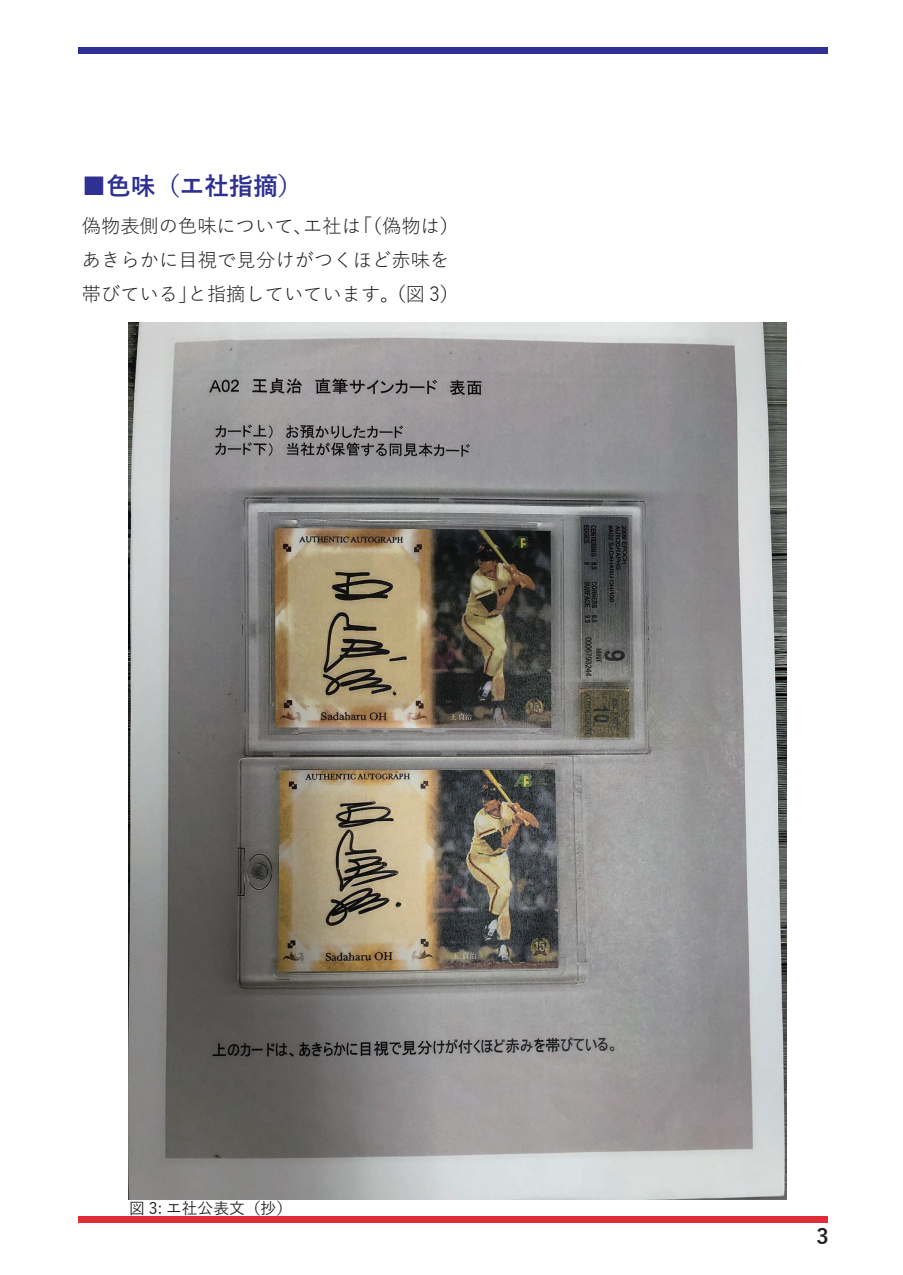
<style>
.page{position:relative;width:903px;height:1275px;background:#fff}
.page>*{position:absolute;margin:0;border:0;box-sizing:border-box;transform-origin:0 0}
.t1{font:700 24.5px "Yu Gothic";color:#2e3092}
.t2{font:700 21px "Yu Gothic";color:#231f20}
.t3{font:19.25px/33.6px "Yu Gothic";color:#231f20}
.t4{font:500 15.75px "Yu Gothic";color:#231f20}
</style>
<div class="page">
<div style="left:78px;top:47px;width:750px;height:7px;background:#2e3092"></div>
<div style="left:78px;top:1216px;width:750px;height:7px;background:#df2d3a"></div>
<img style="left:128px;top:322px;width:658px;height:878px">
<p class="t1" style="left:82px;top:172px;width:222px">■色味（エ社指摘）</p>
<p class="t3" style="left:82px;top:207px;width:379px">偽物表側の色味について、エ社は「（偽物は）あきらかに目視で見分けがつくほど赤味を帯びている」と指摘していています。（図 3）</p>
<p class="t4" style="left:129px;top:1193px;width:164px">図 3: エ社公表文（抄）</p>
<p class="t2" style="left:816px;top:1224px;width:14px">3</p>
</div>
